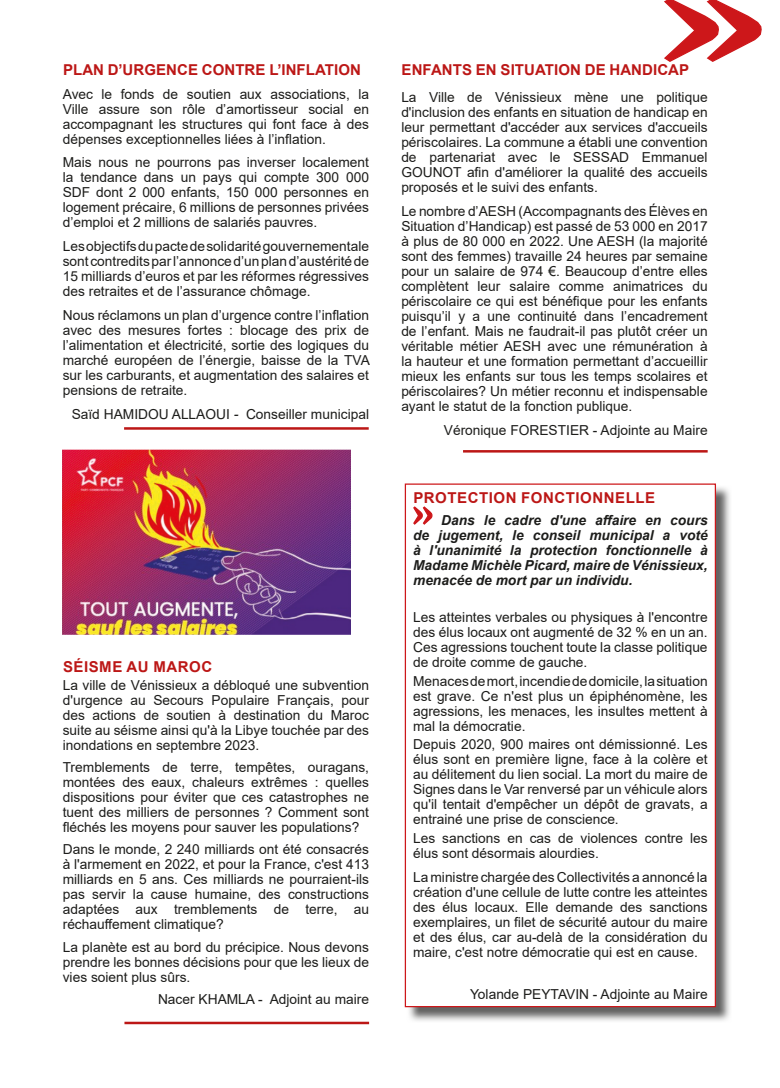
<style>
.page{position:relative;width:780px;height:1088px;background:#fff}
.page>*{position:absolute;margin:0;border:0;box-sizing:border-box;transform-origin:0 0}
.t1{font:700 15px "Arial";letter-spacing:.005em;color:#bc1716}
.t2{font:700 15px "Arial";letter-spacing:.035em;color:#bc1716}
.t3{font:13.75px/15px "Arial";color:#1d1d1b;text-align:justify}
.t4{font:italic 700 13.75px/15px "Arial";color:#1d1d1b;text-align:justify}
.s1{font-style:italic}
</style>
<div class="page">
<svg style="left:664px;top:0;width:98px;height:62px"></svg>
<hr style="left:124px;top:1022px;width:245px;height:2px;background:#bc1716">
<hr style="left:124px;top:427px;width:245px;height:3px;background:#bc1716">
<hr style="left:463px;top:450px;width:244px;height:2px;background:#bc1716">
<img style="left:406px;top:486px;width:324px;height:535px">
<div style="left:405px;top:484px;width:310px;height:522px;background:#fff"></div>
<svg style="left:413px;top:506px;width:20px;height:19px"></svg>
<div style="left:405px;top:483px;width:311px;height:524px;border:1px solid #cd171a"></div>
<img style="left:62px;top:451px;width:289px;height:182px">
<p class="t1" style="left:63px;top:59px;width:299px">PLAN D’URGENCE CONTRE L’INFLATION</p>
<p class="t3" style="left:63px;top:86px;width:308px">Avec le fonds de soutien aux associations, la Ville assure son rôle d’amortisseur social en accompagnant les structures qui font face à des dépenses exceptionnelles liées à l’inflation.</p>
<p class="t3" style="left:63px;top:155px;width:308px">Mais nous ne pourrons pas inverser localement la tendance dans un pays qui compte 300 000<br>SDF dont 2 000 enfants, 150 000 personnes en logement précaire, 6 millions de personnes privées d’emploi et 2 millions de salariés pauvres.</p>
<p class="t3" style="left:63px;top:239px;width:308px">Les objectifs du pacte de solidarité gouvernementale sont contredits par l’annonce d’un plan d’austérité de 15 milliards d’euros et par les réformes régressives des retraites et de l’assurance chômage.</p>
<p class="t3" style="left:63px;top:308px;width:308px">Nous réclamons un plan d’urgence contre l’inflation avec des mesures fortes : blocage des prix de l’alimentation et électricité, sortie des logiques du marché européen de l’énergie, baisse de la TVA sur les carburants, et augmentation des salaires et pensions de retraite.</p>
<p class="t3" style="left:72px;top:407px;width:299px">Saïd HAMIDOU ALLAOUI <span class="s1">-</span> Conseiller municipal</p>
<p class="t2" style="left:63px;top:656px;width:151px">SÉISME AU MAROC</p>
<p class="t3" style="left:63px;top:678px;width:308px">La ville de Vénissieux a débloqué une subvention d'urgence au Secours Populaire Français, pour des actions de soutien à destination du Maroc suite au séisme ainsi qu'à la Libye touchée par des inondations en septembre 2023.</p>
<p class="t3" style="left:63px;top:760px;width:308px">Tremblements de terre, tempêtes, ouragans, montées des eaux, chaleurs extrêmes : quelles dispositions pour éviter que ces catastrophes ne tuent des milliers de personnes ? Comment sont fléchés les moyens pour sauver les populations?</p>
<p class="t3" style="left:63px;top:842px;width:308px">Dans le monde, 2 240 milliards ont été consacrés à l'armement en 2022, et pour la France, c'est 413 milliards en 5 ans. Ces milliards ne pourraient-ils pas servir la cause humaine, des constructions adaptées aux tremblements de terre, au réchauffement climatique?</p>
<p class="t3" style="left:63px;top:939px;width:308px">La planète est au bord du précipice. Nous devons prendre les bonnes décisions pour que les lieux de vies soient plus sûrs.</p>
<p class="t3" style="left:158px;top:991px;width:212px">Nacer KHAMLA - Adjoint au maire</p>
<p class="t1" style="left:401px;top:59px;width:289px">ENFANTS EN SITUATION DE HANDICAP</p>
<p class="t3" style="left:401px;top:90px;width:308px">La Ville de Vénissieux mène une politique d'inclusion des enfants en situation de handicap en leur permettant d'accéder aux services d'accueils périscolaires. La commune a établi une convention de partenariat avec le SESSAD Emmanuel GOUNOT afin d'améliorer la qualité des accueils proposés et le suivi des enfants.</p>
<p class="t3" style="left:401px;top:204px;width:308px">Le nombre d’AESH (Accompagnants des Élèves en Situation d’Handicap) est passé de 53 000 en 2017 à plus de 80 000 en 2022. Une AESH (la majorité sont des femmes) travaille 24 heures par semaine pour un salaire de 974 €. Beaucoup d’entre elles complètent leur salaire comme animatrices du périscolaire ce qui est bénéfique pour les enfants puisqu’il y a une continuité dans l’encadrement de l’enfant. Mais ne faudrait-il pas plutôt créer un véritable métier AESH avec une rémunération à la hauteur et une formation permettant d’accueillir mieux les enfants sur tous les temps scolaires et périscolaires? Un métier reconnu et indispensable ayant le statut de la fonction publique.</p>
<p class="t3" style="left:444px;top:422px;width:265px">Véronique FORESTIER - Adjointe au Maire</p>
<p class="t2" style="left:413px;top:487px;width:243px">PROTECTION FONCTIONNELLE</p>
<p class="t4" style="left:413px;top:513px;width:296px;text-indent:28px">Dans le cadre d'une affaire en cours de jugement, le conseil municipal a voté à l'unanimité la protection fonctionnelle à Madame Michèle Picard, maire de Vénissieux, menacée de mort par un individu.</p>
<p class="t3" style="left:413px;top:609px;width:296px">Les atteintes verbales ou physiques à l'encontre des élus locaux ont augmenté de 32 % en un an.<br>Ces agressions touchent toute la classe politique de droite comme de gauche.</p>
<p class="t3" style="left:413px;top:673px;width:296px">Menaces de mort, incendie de domicile, la situation est grave. Ce n'est plus un épiphénomène, les agressions, les menaces, les insultes mettent à mal la démocratie.</p>
<p class="t3" style="left:413px;top:737px;width:296px">Depuis 2020, 900 maires ont démissionné. Les élus sont en première ligne, face à la colère et au délitement du lien social. La mort du maire de Signes dans le Var renversé par un véhicule alors qu'il tentait d'empêcher un dépôt de gravats, a entrainé une prise de conscience.</p>
<p class="t3" style="left:413px;top:830px;width:296px">Les sanctions en cas de violences contre les élus sont désormais alourdies.</p>
<p class="t3" style="left:413px;top:869px;width:296px">La ministre chargée des Collectivités a annoncé la création d'une cellule de lutte contre les atteintes des élus locaux. Elle demande des sanctions exemplaires, un filet de sécurité autour du maire et des élus, car au-delà de la considération du maire, c'est notre démocratie qui est en cause.</p>
<p class="t3" style="left:470px;top:986px;width:239px">Yolande PEYTAVIN - Adjointe au Maire</p>
</div>
